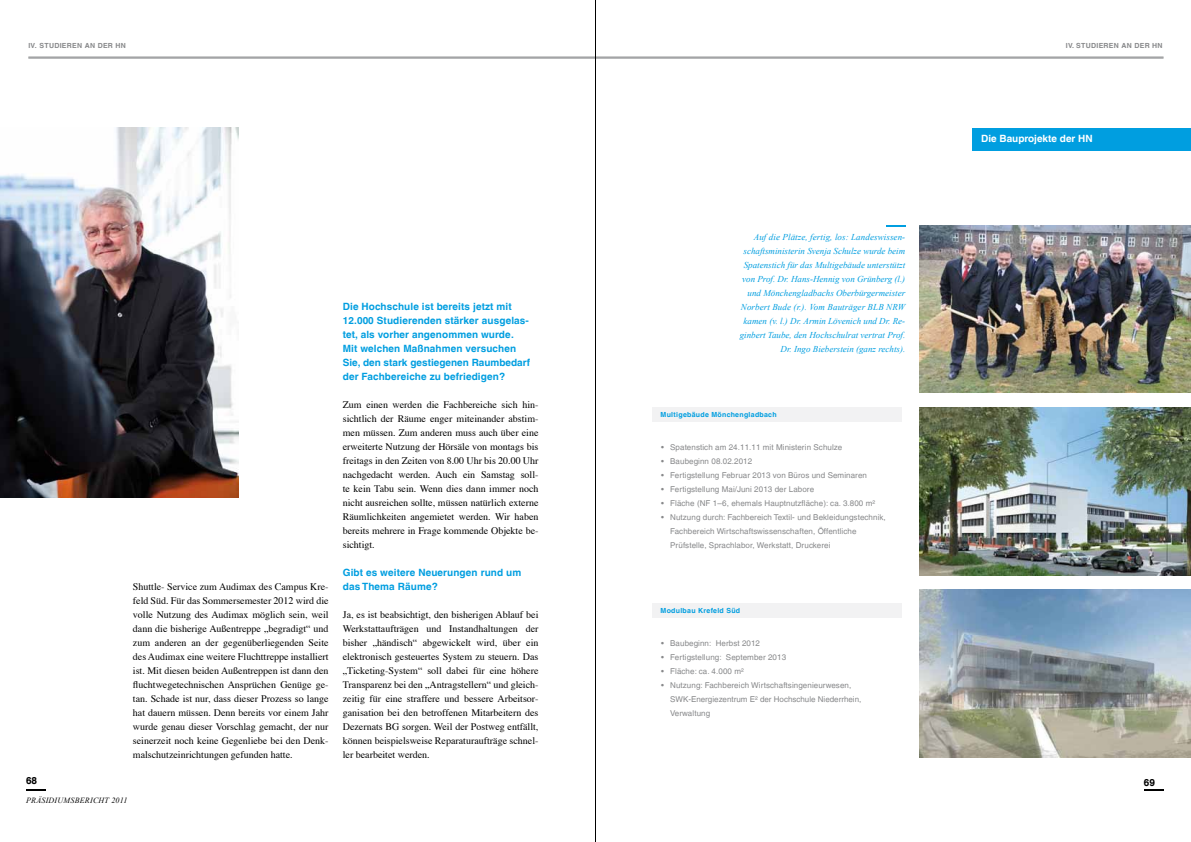
<style>
.page{position:relative;width:1191px;height:842px;background:#fff}
.page>*{position:absolute;margin:0;border:0;box-sizing:border-box;transform-origin:0 0}
.t1{font:10px/14px "Times";color:#000;text-align:justify}
.t2{font:700 10px/14px "Helvetica LT";letter-spacing:.01em;color:#009ee0}
.t3{font:700 10px "Helvetica LT";color:#fff}
.t4{font:700 10px "Helvetica LT";color:#000}
.t5{font:italic 9px/14px "Times New Roman";color:#009ee0;text-align:right}
.t6{font:8px/14px "Helvetica LT";letter-spacing:.01em;color:#87888a}
.t7{font:italic 8px "Times New Roman";letter-spacing:.03em;color:#000}
.t8{font:700 7px "Helvetica LT";letter-spacing:.04em;color:#009ee0}
.t9{font:700 7px "Helvetica LT";letter-spacing:.04em;color:#87888a}
</style>
<div class="page">
<svg style="left:26px;top:789px;width:19px;height:2px"></svg>
<img style="left:0;top:128px;width:238px;height:369px">
<hr style="left:28px;top:57px;width:1135px;height:1px;background:#87888a">
<hr style="left:28px;top:58px;width:1135px;height:1px;background:#87888a">
<svg style="left:1144px;top:789px;width:19px;height:2px"></svg>
<div style="left:651px;top:408px;width:250px;height:14px;background:#f2f2f3"></div>
<div style="left:651px;top:604px;width:250px;height:14px;background:#f2f2f3"></div>
<div style="left:972px;top:128px;width:219px;height:23px;background:#009ee0"></div>
<img style="left:919px;top:407px;width:272px;height:169px">
<img style="left:919px;top:590px;width:272px;height:168px">
<svg style="left:886px;top:226px;width:19px;height:1px"></svg>
<img style="left:919px;top:226px;width:272px;height:167px">
<hr style="left:595px;top:0;width:1px;height:842px;background:#000">
<p class="t9" style="left:28px;top:41px;width:17px">IV. studieren</p>
<p class="t9" style="left:85px;top:41px;width:19px">an der</p>
<p class="t9" style="left:116px;top:41px;width:12px">HN</p>
<p class="t1" style="left:133px;top:580px;width:197px">Shuttle- Service zum Audimax des Campus Kre&shy;feld Süd. Für das Sommersemester 2012 wird die volle Nutzung des Audimax möglich sein, weil dann die bisherige Außentreppe „begradigt“ und zum anderen an der gegenüberliegenden Seite des Audimax eine weitere Fluchttreppe installiert ist. Mit diesen beiden Außentreppen ist dann den fluchtwegetechnischen Ansprüchen Genüge ge&shy;tan. Schade ist nur, dass dieser Prozess so lange hat dauern müssen. Denn bereits vor einem Jahr wurde genau dieser Vorschlag gemacht, der nur seinerzeit noch keine Gegenliebe bei den Denk&shy;malschutzeinrichtungen gefunden hatte.</p>
<p class="t4" style="left:26px;top:775px;width:13px">68</p>
<p class="t7" style="left:26px;top:795px;width:103px">Präsidiumsbericht 2011</p>
<p class="t2" style="left:343px;top:299px;width:189px">Die Hochschule ist bereits jetzt mit 12.000 Studierenden stärker ausgelas&shy;tet, als vorher angenommen wurde.<br>Mit welchen Maßnahmen versuchen Sie, den stark gestiegenen Raumbedarf der Fachbereiche zu befriedigen?</p>
<p class="t1" style="left:343px;top:398px;width:197px">Zum einen werden die Fachbereiche sich hin&shy;sichtlich der Räume enger miteinander abstim&shy;men müssen. Zum anderen muss auch über eine erweiterte Nutzung der Hörsäle von montags bis freitags in den Zeiten von 8.00 Uhr bis 20.00 Uhr nachgedacht werden. Auch ein Samstag soll&shy;te kein Tabu sein. Wenn dies dann immer noch nicht ausreichen sollte, müssen natürlich externe Räumlichkeiten angemietet werden. Wir haben bereits mehrere in Frage kommende Objekte be&shy;sichtigt.</p>
<p class="t2" style="left:343px;top:565px;width:180px">Gibt es weitere Neuerungen rund um das Thema Räume?</p>
<p class="t1" style="left:343px;top:608px;width:197px">Ja, es ist beabsichtigt, den bisherigen Ablauf bei Werkstattaufträgen und Instandhaltungen der bisher „händisch“ abgewickelt wird, über ein elektronisch gesteuertes System zu steuern. Das „Ticketing-System“ soll dabei für eine höhere Transparenz bei den „Antragstellern“ und gleich&shy;zeitig für eine straffere und bessere Arbeitsor&shy;ganisation bei den betroffenen Mitarbeitern des Dezernats BG sorgen. Weil der Postweg entfällt, können beispielsweise Reparaturaufträge schnel&shy;ler bearbeitet werden.</p>
<p class="t5" style="left:739px;top:230px;width:167px">Auf die Plätze, fertig, los: Landeswissen&shy;schaftsministerin Svenja Schulze wurde beim Spatenstich für das Multigebäude unterstützt von Prof. Dr. Hans-Hennig von Grünberg (l.) und Mönchengladbachs Oberbürgermeister Norbert Bude (r.). Vom Bauträger BLB NRW kamen (v. l.) Dr. Armin Lövenich und Dr. Re&shy;ginbert Taube, den Hochschulrat vertrat Prof.<br>Dr. Ingo Bieberstein (ganz rechts).</p>
<p class="t8" style="left:660px;top:411px;width:118px">Multigebäude Mönchengladbach</p>
<p class="t6" style="left:661px;top:440px;width:183px">• Spatenstich am 24.11.11 mit Ministerin Schulze</p>
<p class="t6" style="left:661px;top:454px;width:93px">• Baubeginn 08.02.2012</p>
<p class="t6" style="left:661px;top:468px;width:207px">• Fertigstellung Februar 2013 von Büros und Seminaren</p>
<p class="t6" style="left:661px;top:482px;width:154px">• Fertigstellung Mai/Juni 2013 der Labore</p>
<p class="t6" style="left:661px;top:496px;width:215px">• Fläche (NF 1–6, ehemals Hauptnutzfläche): ca. 3.800 m²</p>
<p class="t6" style="left:670px;top:510px;width:217px;text-indent:-9px">• Nutzung durch: Fachbereich Textil- und Bekleidungstechnik,<br>Fachbereich Wirtschaftswissenschaften, Öffentliche<br>Prüfstelle, Sprachlabor, Werkstatt, Druckerei</p>
<p class="t8" style="left:660px;top:607px;width:81px">Modulbau Krefeld Süd</p>
<p class="t6" style="left:661px;top:636px;width:100px">• Baubeginn: Herbst 2012</p>
<p class="t6" style="left:661px;top:650px;width:126px">• Fertigstellung: September 2013</p>
<p class="t6" style="left:661px;top:664px;width:84px">• Fläche: ca. 4.000 m²</p>
<p class="t6" style="left:670px;top:678px;width:193px;text-indent:-9px">• Nutzung: Fachbereich Wirtschaftsingenieurwesen,<br>SWK-Energiezentrum E² der Hochschule Niederrhein,<br>Verwaltung</p>
<p class="t9" style="left:1065px;top:41px;width:17px">IV. studieren</p>
<p class="t9" style="left:1121px;top:41px;width:19px">an der</p>
<p class="t9" style="left:1152px;top:41px;width:12px">HN</p>
<p class="t3" style="left:981px;top:132px;width:113px">Die Bauprojekte der HN</p>
<p class="t4" style="left:1143px;top:776px;width:13px">69</p>
</div>
